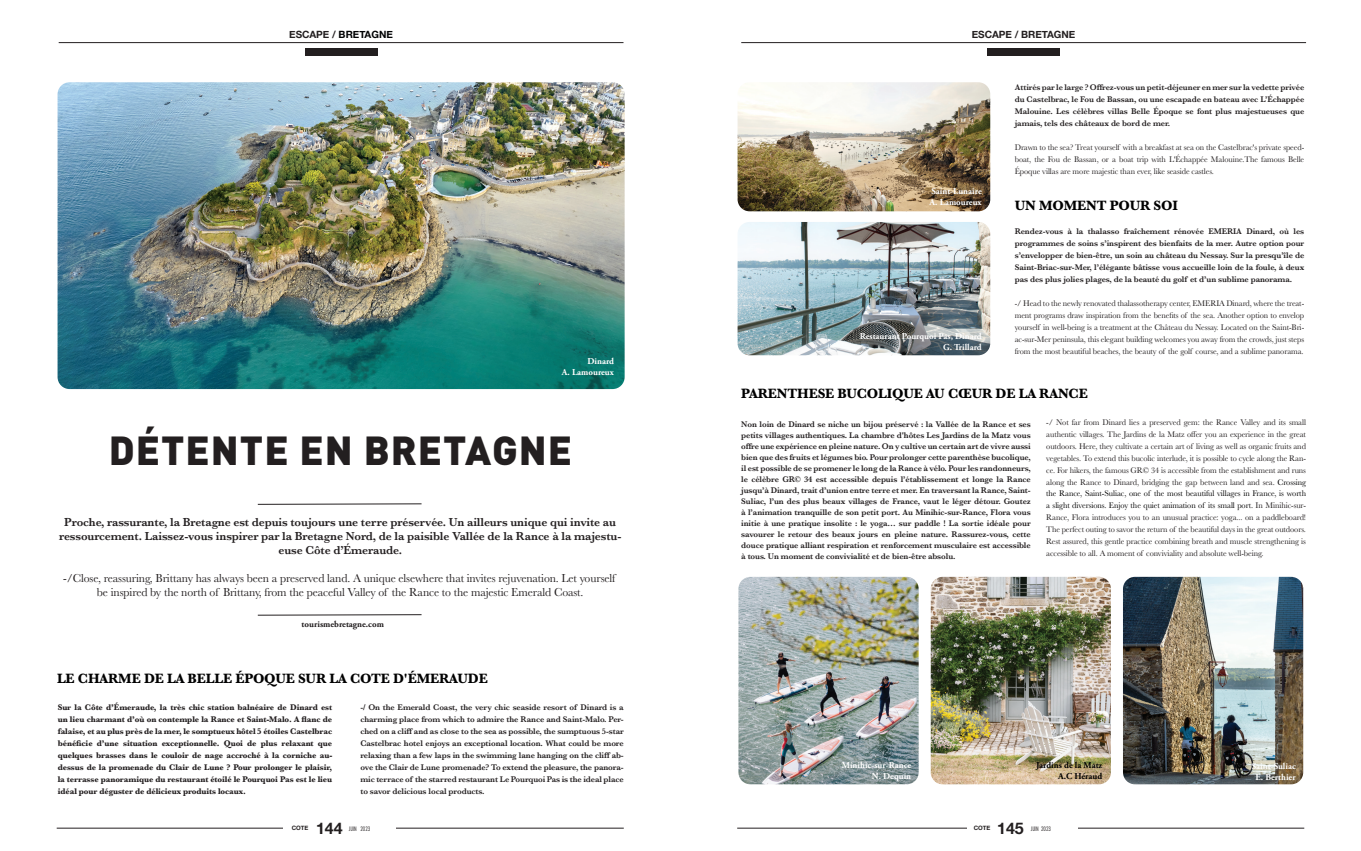
<style>
.page{position:relative;width:1361px;height:851px;background:#fff}
.page>*{position:absolute;margin:0;border:0;box-sizing:border-box;transform-origin:0 0}
.t1{font:900 40px "DIN";letter-spacing:.025em;color:#231f20}
.t2{font:700 16px "Helvetica Neue";letter-spacing:-.005em;color:#231f20}
.t3{font:700 14px "Baskerville";letter-spacing:-.01em;color:#000001}
.t4{font:600 12px/14px "Baskerville";letter-spacing:-.01em;color:#231f20;text-align:center}
.t5{font:12px/14px "Baskerville";letter-spacing:-.01em;color:#231f20;text-align:center}
.t6{font:700 10px "Helvetica Neue";letter-spacing:-.005em;color:#010203}
.t7{font:700 10px "Helvetica Neue";letter-spacing:-.005em;color:#231f20}
.t8{font:700 9px/11px "Adobe Garamond Pro";color:#fff;text-align:right}
.t9{font:700 9px/11px "Adobe Garamond Pro";color:#000001;text-align:right}
.t10{font:700 9px "Adobe Garamond Pro";color:#231f20}
.t11{font:600 8.5px/12px "Baskerville";letter-spacing:-.01em;color:#231f20;text-align:justify}
.t12{font:8.5px/12px "Baskerville";letter-spacing:-.01em;color:#231f20;text-align:justify}
.t13{font:700 8.5px/12px "Baskerville";letter-spacing:-.01em;color:#231f20;text-align:justify}
.t14{font:300 condensed 6px "Futura";letter-spacing:-.005em;color:#231f20}
.t15{font:700 6px "Helvetica Neue";letter-spacing:-.005em;color:#231f20}
.s1{color:#231f20}
.s2{color:#000001}
</style>
<div class="page">
<hr style="left:737px;top:827px;width:567px;height:1px;background:#231f20">
<hr style="left:57px;top:827px;width:567px;height:1px;background:#231f20">
<div style="left:990px;top:818px;width:40px;height:20px;background:#fff"></div>
<div style="left:308px;top:818px;width:42px;height:20px;background:#fff"></div>
<div style="left:967px;top:824px;width:23px;height:17px;background:#fff"></div>
<div style="left:283px;top:824px;width:25px;height:17px;background:#fff"></div>
<div style="left:1030px;top:825px;width:47px;height:17px;background:#fff"></div>
<div style="left:349px;top:825px;width:47px;height:17px;background:#fff"></div>
<svg style="left:257px;top:614px;width:165px;height:1px"></svg>
<svg style="left:258px;top:503px;width:164px;height:1px"></svg>
<hr style="left:59px;top:42px;width:564px;height:1px;background:#231f20">
<div style="left:305px;top:48px;width:72px;height:7px;background:#231f20"></div>
<img style="left:58px;top:82px;width:566px;height:307px">
<hr style="left:741px;top:42px;width:565px;height:1px;background:#231f20">
<div style="left:987px;top:48px;width:73px;height:7px;background:#231f20"></div>
<img style="left:737px;top:222px;width:253px;height:133px">
<img style="left:737px;top:82px;width:253px;height:129px">
<img style="left:738px;top:576px;width:180px;height:208px">
<img style="left:931px;top:576px;width:180px;height:208px">
<img style="left:1123px;top:576px;width:180px;height:208px">
<p class="t6" style="left:289px;top:27px;width:105px"><span class="s1">ESCAPE /</span> BRETAGNE</p>
<p class="t8" style="left:562px;top:355px;width:54px">Dinard<br>A. Lamoureux</p>
<h1 class="t1" style="left:109px;top:424px;width:465px">DÉTENTE EN BRETAGNE</h1>
<h3 class="t4" style="left:59px;top:514px;width:564px">Proche, rassurante, la Bretagne est depuis toujours une terre préservée. Un ailleurs unique qui invite au ressourcement. Laissez-vous inspirer par la Bretagne Nord, de la paisible Vallée de la Rance à la majestu&shy;euse Côte d’Émeraude.</h3>
<h3 class="t5" style="left:63px;top:571px;width:554px">-/Close, reassuring, Brittany has always been a preserved land. A unique elsewhere that invites rejuvenation. Let yourself be inspired by the north of Brittany, from the peaceful Valley of the Rance to the majestic Emerald Coast.</h3>
<p class="t10" style="left:302px;top:618px;width:84px">tourismebretagne.com</p>
<h3 class="t3" style="left:57px;top:669px;width:432px">LE CHARME DE LA BELLE ÉPOQUE SUR LA COTE D'ÉMERAUDE</h3>
<p class="t13" style="left:58px;top:701px;width:276px">Sur la Côte d’Émeraude, la très chic station balnéaire de Dinard est un lieu charmant d’où on contemple la Rance et Saint-Malo. A flanc de falaise, et au plus près de la mer, le somptueux hôtel 5 étoiles Castelbrac bénéficie d’une situation exceptionnelle. Quoi de plus relaxant que quelques brasses dans le couloir de nage accroché à la corniche au&shy;dessus de la promenade du Clair de Lune ? Pour prolonger le plaisir, la terrasse panoramique du restaurant étoilé le Pourquoi Pas est le lieu idéal pour déguster de délicieux produits locaux.</p>
<p class="t11" style="left:360px;top:700px;width:265px">-/ On the Emerald Coast, the very chic seaside resort of Dinard is a charming place from which to admire the Rance and Saint-Malo. Per&shy;ched on a cliff and as close to the sea as possible, the sumptuous 5-star Castelbrac hotel enjoys an exceptional location. What could be more relaxing than a few laps in the swimming lane hanging on the cliff ab&shy;ove the Clair de Lune promenade? To extend the pleasure, the panora&shy;mic terrace of the starred restaurant Le Pourquoi Pas is the ideal place to savor delicious local products.</p>
<p class="t7" style="left:972px;top:27px;width:105px">ESCAPE / BRETAGNE</p>
<p class="t8" style="left:929px;top:185px;width:54px;text-align:left">Saint-Lunaire<br>A. Lamoureux</p>
<p class="t8" style="left:860px;top:330px;width:123px">Restaurant Pourquoi Pas, Dinard<br>G. Trillard</p>
<p class="t11" style="left:1014px;top:81px;width:291px">Attirés par le large ? Offrez-vous un petit-déjeuner en mer sur la vedette privée du Castelbrac, le Fou de Bassan, ou une escapade en bateau avec L’Échappée Malouine. Les célèbres villas Belle Époque se font plus majestueuses que jamais, tels des châteaux de bord de mer.</p>
<p class="t12" style="left:1014px;top:141px;width:291px">Drawn to the sea? Treat yourself with a breakfast at sea on the Castelbrac's private speed&shy;boat, the Fou de Bassan, or a boat trip with L'Échappée Malouine.The famous Belle Époque villas are more majestic than ever, like seaside castles.</p>
<h3 class="t3" style="left:1014px;top:196px;width:165px">UN MOMENT POUR SOI</h3>
<p class="t11" style="left:1014px;top:225px;width:291px">Rendez-vous à la thalasso fraîchement rénovée EMERIA Dinard, où les programmes de soins s’inspirent des bienfaits de la mer. Autre option pour s’envelopper de bien-être, un soin au château du Nessay. Sur la presqu’île de Saint-Briac-sur-Mer, l’élégante bâtisse vous accueille loin de la foule, à deux pas des plus jolies plages, de la beauté du golf et d’un sublime panorama.</p>
<p class="t12" style="left:1014px;top:297px;width:291px">-/ Head to the newly renovated thalassotherapy center, EMERIA Dinard, where the treat&shy;ment programs draw inspiration from the benefits of the sea. Another option to envelop yourself in well-being is a treatment at the Château du Nessay. Located on the Saint-Bri&shy;ac-sur-Mer peninsula, this elegant building welcomes you away from the crowds, just steps from the most beautiful beaches, the beauty of the golf course, and a sublime panorama.</p>
<h3 class="t3" style="left:741px;top:383px;width:348px">PARENTHESE BUCOLIQUE AU CŒUR DE LA RANCE</h3>
<p class="t11" style="left:741px;top:418px;width:291px;line-height:11px">Non loin de Dinard se niche un bijou préservé : la Vallée de la Rance et ses petits villages authentiques. La chambre d'hôtes Les Jardins de la Matz vous offre une expérience en pleine nature. On y cultive un certain art de vivre aussi bien que des fruits et légumes bio. Pour prolonger cette parenthèse bucolique, il est possible de se promener le long de la Rance à vélo. Pour les randonneurs, le célèbre GR© 34 est accessible depuis l’établissement et longe la Rance jusqu’à Dinard, trait d’union entre terre et mer. En traversant la Rance, Saint-Suliac, l’un des plus beaux villages de France, vaut le léger détour. Goutez à l’animation tranquille de son petit port. Au Minihic-sur-Rance, Flora vous initie à une pratique insolite : le yoga… sur paddle ! La sortie idéale pour savourer le retour des beaux jours en pleine nature. Rassurez-vous, cette douce pratique alliant respiration et renforcement musculaire est accessible à tous. Un moment de convivialité et de bien-être absolu.</p>
<p class="t12" style="left:1046px;top:416px;width:261px">-/ Not far from Dinard lies a preserved gem: the Rance Valley and its small authentic villages. The Jardins de la Matz offer you an experience in the great outdoors. Here, they cultivate a certain art of living as well as organic fruits and vegetables. To extend this bucolic interlude, it is possible to cycle along the Ran&shy;ce. For hikers, the famous GR© 34 is accessible from the establishment and runs along the Rance to Dinard, bridging the gap between land and sea. <span class="s2">Crossing</span></p>
<p class="t12" style="left:1046px;top:487px;width:261px"><span class="s2">the Rance, Saint-Suliac, one of the most beautiful villages in France, is worth a slight diversions. Enjoy the quiet animation of its small port.</span> In Minihic-sur-Rance, Flora introduces you to an unusual practice: yoga... on a paddleboard!<br>The perfect outing to savor the return of the beautiful days in the great outdoors.<br>Rest assured, this gentle practice combining breath and muscle strengthening is accessible to all. A moment of conviviality and absolute well-being.</p>
<p class="t8" style="left:842px;top:759px;width:71px">Minihic-sur-Rance<br>N. Dequin</p>
<p class="t8" style="left:1252px;top:760px;width:45px;text-align:center">Saint-Suliac<br>E. Berthier</p>
<p class="t9" style="left:1036px;top:760px;width:68px">Jardins de la Matz<br>A.C Héraud</p>
<p class="t15" style="left:292px;top:823px;width:18px">COTE</p>
<h2 class="t2" style="left:316px;top:815px;width:28px">144</h2>
<p class="t14" style="left:349px;top:824px;width:23px">JUIN 2023</p>
<p class="t15" style="left:973px;top:823px;width:18px">COTE</p>
<h2 class="t2" style="left:997px;top:815px;width:28px">145</h2>
<p class="t14" style="left:1030px;top:824px;width:22px">JUIN 2023</p>
</div>
